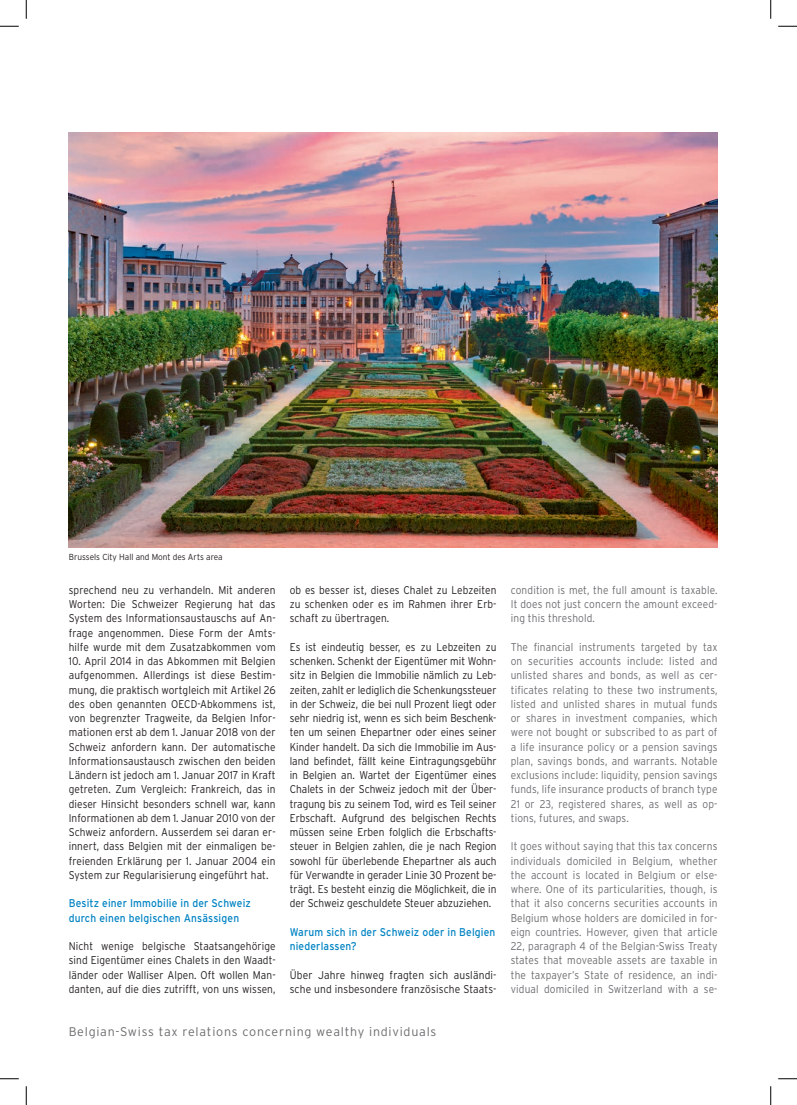
<style>
.page{position:relative;width:797px;height:1105px;background:#fff}
.page>*{position:absolute;margin:0;border:0;box-sizing:border-box;transform-origin:0 0}
.t1{font:300 12.5px "Interstate";letter-spacing:.06em;color:#6c6d70}
.t2{font:300 11.25px/14.2px "Interstate";letter-spacing:.01em;color:#231f20;text-align:justify;scale:.9 1}
.t3{font:300 11.25px/14.2px "Interstate";letter-spacing:.015em;color:#6c6d70;text-align:justify;scale:.9 1}
.t4{font:11.25px/14.2px "Interstate";letter-spacing:.015em;color:#0083c3;scale:.91 1}
.t5{font:300 11.25px/14.2px "Interstate";letter-spacing:.01em;color:#231f20;scale:.91 1}
.t6{font:300 8.75px "Interstate";color:#231f20;scale:.95 1}
</style>
<div class="page">
<img style="left:69px;top:133px;width:648px;height:414px">
<svg style="left:0;top:25px;width:19px;height:2px"></svg>
<svg style="left:778px;top:25px;width:19px;height:2px"></svg>
<svg style="left:0;top:1078px;width:19px;height:1px"></svg>
<svg style="left:778px;top:1078px;width:19px;height:1px"></svg>
<svg style="left:25px;top:0;width:2px;height:19px"></svg>
<svg style="left:25px;top:1086px;width:2px;height:19px"></svg>
<svg style="left:770px;top:0;width:1px;height:19px"></svg>
<svg style="left:770px;top:1086px;width:1px;height:19px"></svg>
<p class="t6" style="left:69px;top:551px;width:163px">Brussels City Hall and Mont des Arts area</p>
<p class="t2" style="left:69px;top:583px;width:231px">sprechend neu zu verhandeln. Mit anderen Worten: Die Schweizer Regierung hat das System des Informationsaustauschs auf An&shy;frage angenommen. Diese Form der Amts&shy;hilfe wurde mit dem Zusatzabkommen vom</p>
<p class="t2" style="left:69px;top:654px;width:231px">10. April 2014 in das Abkommen mit Belgien aufgenommen. Allerdings ist diese Bestim&shy;mung, die praktisch wortgleich mit Artikel 26 des oben genannten OECD-Abkommens ist, von begrenzter Tragweite, da Belgien Infor&shy;mationen erst ab dem 1. Januar 2018 von der Schweiz anfordern kann. Der automatische Informationsaustausch zwischen den beiden Ländern ist jedoch am 1. Januar 2017 in Kraft getreten. Zum Vergleich: Frankreich, das in dieser Hinsicht besonders schnell war, kann Informationen ab dem 1. Januar 2010 von der Schweiz anfordern. Ausserdem sei daran er&shy;innert, dass Belgien mit der einmaligen be&shy;freienden Erklärung per 1. Januar 2004 ein System zur Regularisierung eingeführt hat.</p>
<p class="t4" style="left:69px;top:896px;width:202px">Besitz einer Immobilie in der Schweiz durch einen belgischen Ansässigen</p>
<p class="t2" style="left:69px;top:939px;width:231px">Nicht wenige belgische Staatsangehörige sind Eigentümer eines Chalets in den Waadt&shy;länder oder Walliser Alpen. Oft wollen Man&shy;danten, auf die dies zutrifft, von uns wissen,</p>
<p class="t2" style="left:290px;top:583px;width:231px">ob es besser ist, dieses Chalet zu Lebzeiten zu schenken oder es im Rahmen ihrer Erb&shy;schaft zu übertragen.</p>
<p class="t2" style="left:290px;top:640px;width:231px">Es ist eindeutig besser, es zu Lebzeiten zu schenken. Schenkt der Eigentümer mit Wohn&shy;sitz in Belgien die Immobilie nämlich zu Leb&shy;zeiten, zahlt er lediglich die Schenkungssteuer in der Schweiz, die bei null Prozent liegt oder sehr niedrig ist, wenn es sich beim Beschenk&shy;ten um seinen Ehepartner oder eines seiner Kinder handelt. Da sich die Immobilie im Aus&shy;land befindet, fällt keine Eintragungsgebühr in Belgien an. Wartet der Eigentümer eines Chalets in der Schweiz jedoch mit der Über&shy;tragung bis zu seinem Tod, wird es Teil seiner Erbschaft. Aufgrund des belgischen Rechts müssen seine Erben folglich die Erbschafts&shy;steuer in Belgien zahlen, die je nach Region sowohl für überlebende Ehepartner als auch für Verwandte in gerader Linie 30 Prozent be&shy;trägt. Es besteht einzig die Möglichkeit, die in der Schweiz geschuldete Steuer abzuziehen.</p>
<p class="t4" style="left:290px;top:925px;width:227px">Warum sich in der Schweiz oder in Belgien niederlassen?</p>
<p class="t5" style="left:290px;top:967px;width:229px">Über Jahre hinweg fragten sich ausländi&shy;sche und insbesondere französische Staats-</p>
<p class="t1" style="left:69px;top:1025px;width:369px">Belgian-Swiss tax relations concerning wealthy individuals</p>
<p class="t3" style="left:511px;top:583px;width:231px">condition is met, the full amount is taxable.<br>It does not just concern the amount exceed&shy;ing this threshold.</p>
<p class="t3" style="left:511px;top:640px;width:231px">The financial instruments targeted by tax on securities accounts include: listed and unlisted shares and bonds, as well as cer&shy;tificates relating to these two instruments, listed and unlisted shares in mutual funds or shares in investment companies, which were not bought or subscribed to as part of a life insurance policy or a pension savings plan, savings bonds, and warrants. Notable exclusions include: liquidity, pension savings funds, life insurance products of branch type 21 or 23, registered shares, as well as op&shy;tions, futures, and swaps.</p>
<p class="t3" style="left:511px;top:839px;width:231px">It goes without saying that this tax concerns individuals domiciled in Belgium, whether the account is located in Belgium or else&shy;where. One of its particularities, though, is that it also concerns securities accounts in Belgium whose holders are domiciled in for&shy;eign countries. However, given that article 22, paragraph 4 of the Belgian-Swiss Treaty states that moveable assets are taxable in the taxpayer’s State of residence, an indi&shy;vidual domiciled in Switzerland with a se-</p>
</div>
